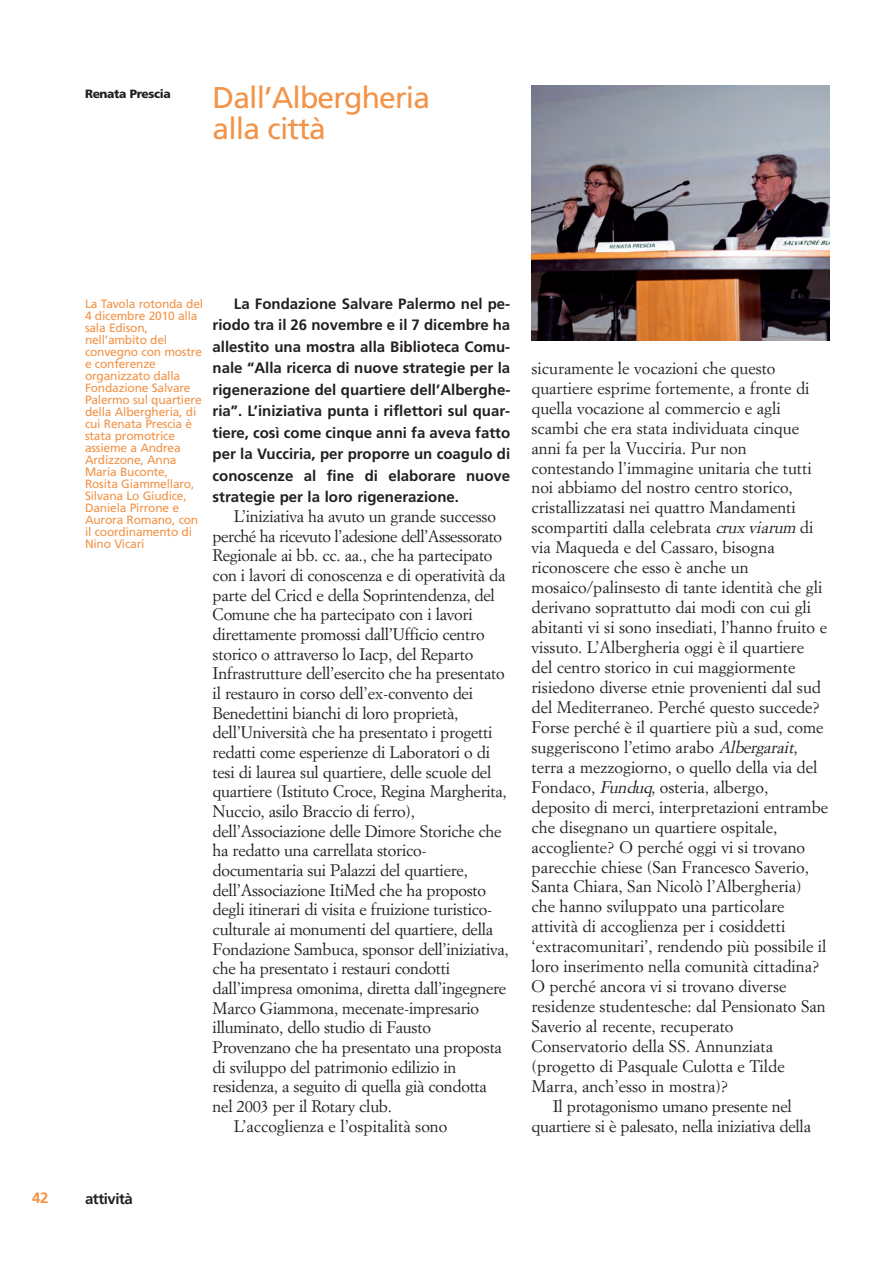
<style>
.page{position:relative;width:893px;height:1263px;background:#fff}
.page>*{position:absolute;margin:0;border:0;box-sizing:border-box;transform-origin:0 0}
.t1{font:30px/31.5px "Frutiger";letter-spacing:-.03em;color:#f29347}
.t2{font:16.5px "Simoncini Garamond";color:#231f20}
.t3{font:16.5px "Simoncini Garamond";letter-spacing:-.03em;color:#231f20}
.t4{font:700 15px/21.5px "Frutiger";color:#231f20;text-align:justify}
.t5{font:700 15px "Frutiger";letter-spacing:-.03em;color:#231f20}
.t6{font:700 15px "Frutiger";color:#f29347}
.t7{font:12px/12px "Frutiger";letter-spacing:-.015em;color:#f29347}
.t8{font:900 12px "Frutiger";letter-spacing:-.03em;color:#231f20}
.s1{font-style:italic}
</style>
<div class="page">
<img style="left:531px;top:85px;width:298px;height:255px">
<p class="t8" style="left:85px;top:89px;width:87px">Renata Prescia</p>
<h1 class="t1" style="left:213px;top:84px;width:219px">Dall’Albergheria alla città</h1>
<p class="t6" style="left:32px;top:1192px;width:18px">42</p>
<p class="t7" style="left:85px;top:299px;width:120px">La Tavola rotonda del<br>4 dicembre 2010 alla sala Edison, nell’ambito del convegno con mostre e conferenze organizzato dalla<br>Fondazione Salvare<br>Palermo sul quartiere della Albergheria, di cui Renata Prescia è stata promotrice assieme a Andrea<br>Ardizzone, Anna<br>Maria Buconte,<br>Rosita Giammellaro,<br>Silvana Lo Giudice,<br>Daniela Pirrone e<br>Aurora Romano, con il coordinamento di<br>Nino Vicari</p>
<p class="t4" style="left:213px;top:294px;width:299px;text-indent:21px">La Fondazione Salvare Palermo nel pe&shy;riodo tra il 26 novembre e il 7 dicembre ha allestito una mostra alla Biblioteca Comu&shy;nale “Alla ricerca di nuove strategie per la rigenerazione del quartiere dell’Alberghe&shy;ria”. L’iniziativa punta i riflettori sul quar&shy;tiere, così come cinque anni fa aveva fatto per la Vucciria, per proporre un coagulo di conoscenze al fine di elaborare nuove strategie per la loro rigenerazione.</p>
<p class="t2" style="left:234px;top:509px;width:264px">L’iniziativa ha avuto un grande successo</p>
<p class="t3" style="left:213px;top:529px;width:291px">perché ha ricevuto l’adesione dell’Assessorato</p>
<p class="t2" style="left:213px;top:548px;width:281px">Regionale ai bb. cc. aa., che ha partecipato</p>
<p class="t2" style="left:213px;top:568px;width:294px">con i lavori di conoscenza e di operatività da</p>
<p class="t2" style="left:213px;top:588px;width:284px">parte del Cricd e della Soprintendenza, del</p>
<p class="t2" style="left:213px;top:607px;width:262px">Comune che ha partecipato con i lavori</p>
<p class="t2" style="left:213px;top:627px;width:273px">direttamente promossi dall’Ufficio centro</p>
<p class="t2" style="left:213px;top:647px;width:262px">storico o attraverso lo Iacp, del Reparto</p>
<p class="t2" style="left:213px;top:666px;width:294px">Infrastrutture dell’esercito che ha presentato</p>
<p class="t2" style="left:213px;top:686px;width:262px">il restauro in corso dell’ex-convento dei</p>
<p class="t2" style="left:213px;top:706px;width:247px">Benedettini bianchi di loro proprietà,</p>
<p class="t2" style="left:213px;top:725px;width:281px">dell’Università che ha presentato i progetti</p>
<p class="t2" style="left:213px;top:745px;width:279px">redatti come esperienze di Laboratori o di</p>
<p class="t2" style="left:213px;top:765px;width:280px">tesi di laurea sul quartiere, delle scuole del</p>
<p class="t2" style="left:213px;top:784px;width:296px">quartiere (Istituto Croce, Regina Margherita,</p>
<p class="t2" style="left:213px;top:804px;width:204px">Nuccio, asilo Braccio di ferro),</p>
<p class="t2" style="left:213px;top:824px;width:290px">dell’Associazione delle Dimore Storiche che</p>
<p class="t2" style="left:213px;top:843px;width:216px">ha redatto una carrellata storico-</p>
<p class="t2" style="left:213px;top:863px;width:257px">documentaria sui Palazzi del quartiere,</p>
<p class="t2" style="left:213px;top:883px;width:275px">dell’Associazione ItiMed che ha proposto</p>
<p class="t2" style="left:213px;top:902px;width:281px">degli itinerari di visita e fruizione turistico-</p>
<p class="t2" style="left:213px;top:922px;width:282px">culturale ai monumenti del quartiere, della</p>
<p class="t2" style="left:213px;top:942px;width:298px">Fondazione Sambuca, sponsor dell’iniziativa,</p>
<p class="t2" style="left:213px;top:961px;width:239px">che ha presentato i restauri condotti</p>
<p class="t2" style="left:213px;top:981px;width:295px">dall’impresa omonima, diretta dall’ingegnere</p>
<p class="t2" style="left:213px;top:1001px;width:268px">Marco Giammona, mecenate-impresario</p>
<p class="t2" style="left:213px;top:1020px;width:220px">illuminato, dello studio di Fausto</p>
<p class="t2" style="left:213px;top:1040px;width:291px">Provenzano che ha presentato una proposta</p>
<p class="t2" style="left:213px;top:1060px;width:245px">di sviluppo del patrimonio edilizio in</p>
<p class="t2" style="left:213px;top:1080px;width:276px">residenza, a seguito di quella già condotta</p>
<p class="t2" style="left:213px;top:1099px;width:181px">nel 2003 per il Rotary club.</p>
<p class="t2" style="left:234px;top:1119px;width:215px">L’accoglienza e l’ospitalità sono</p>
<p class="t2" style="left:532px;top:361px;width:245px">sicuramente le vocazioni che questo</p>
<p class="t2" style="left:532px;top:381px;width:279px">quartiere esprime fortemente, a fronte di</p>
<p class="t2" style="left:532px;top:401px;width:251px">quella vocazione al commercio e agli</p>
<p class="t2" style="left:532px;top:421px;width:269px">scambi che era stata individuata cinque</p>
<p class="t2" style="left:532px;top:441px;width:217px">anni fa per la Vucciria. Pur non</p>
<p class="t2" style="left:532px;top:461px;width:282px">contestando l’immagine unitaria che tutti</p>
<p class="t2" style="left:532px;top:481px;width:263px">noi abbiamo del nostro centro storico,</p>
<p class="t2" style="left:532px;top:501px;width:266px">cristallizzatasi nei quattro Mandamenti</p>
<p class="t2" style="left:532px;top:521px;width:283px">scompartiti dalla celebrata <span class="s1">crux viarum</span>di</p>
<p class="t2" style="left:531px;top:541px;width:245px">via Maqueda e del Cassaro, bisogna</p>
<p class="t2" style="left:531px;top:561px;width:218px">riconoscere che esso è anche un</p>
<p class="t2" style="left:531px;top:581px;width:292px">mosaico/palinsesto di tante identità che gli</p>
<p class="t2" style="left:531px;top:600px;width:281px">derivano soprattutto dai modi con cui gli</p>
<p class="t2" style="left:531px;top:620px;width:297px">abitanti vi si sono insediati, l’hanno fruito e</p>
<p class="t2" style="left:531px;top:640px;width:274px">vissuto. L’Albergheria oggi è il quartiere</p>
<p class="t2" style="left:531px;top:660px;width:265px">del centro storico in cui maggiormente</p>
<p class="t2" style="left:531px;top:680px;width:291px">risiedono diverse etnie provenienti dal sud</p>
<p class="t2" style="left:531px;top:700px;width:290px">del Mediterraneo. Perché questo succede?</p>
<p class="t2" style="left:531px;top:720px;width:293px">Forse perché è il quartiere più a sud, come</p>
<p class="t2" style="left:531px;top:740px;width:268px">suggeriscono l’etimo arabo <span class="s1">Albergarait</span>,</p>
<p class="t2" style="left:531px;top:760px;width:287px">terra a mezzogiorno, o quello della via del</p>
<p class="t2" style="left:531px;top:780px;width:238px">Fondaco, <span class="s1">Funduq</span>, osteria, albergo,</p>
<p class="t2" style="left:531px;top:800px;width:298px">deposito di merci, interpretazioni entrambe</p>
<p class="t2" style="left:531px;top:820px;width:247px">che disegnano un quartiere ospitale,</p>
<p class="t2" style="left:531px;top:840px;width:275px">accogliente? O perché oggi vi si trovano</p>
<p class="t2" style="left:531px;top:860px;width:279px">parecchie chiese (San Francesco Saverio,</p>
<p class="t2" style="left:531px;top:880px;width:272px">Santa Chiara, San Nicolò l’Albergheria)</p>
<p class="t2" style="left:531px;top:900px;width:254px">che hanno sviluppato una particolare</p>
<p class="t2" style="left:531px;top:920px;width:255px">attività di accoglienza per i cosiddetti</p>
<p class="t2" style="left:531px;top:940px;width:296px">‘extracomunitari’, rendendo più possibile il</p>
<p class="t2" style="left:531px;top:959px;width:290px">loro inserimento nella comunità cittadina?</p>
<p class="t2" style="left:531px;top:979px;width:256px">O perché ancora vi si trovano diverse</p>
<p class="t2" style="left:531px;top:999px;width:296px">residenze studentesche: dal Pensionato San</p>
<p class="t2" style="left:531px;top:1019px;width:203px">Saverio al recente, recuperato</p>
<p class="t2" style="left:531px;top:1039px;width:243px">Conservatorio della SS. Annunziata</p>
<p class="t2" style="left:531px;top:1059px;width:255px">(progetto di Pasquale Culotta e Tilde</p>
<p class="t2" style="left:531px;top:1079px;width:199px">Marra, anch’esso in mostra)?</p>
<p class="t2" style="left:553px;top:1099px;width:240px">Il protagonismo umano presente nel</p>
<p class="t2" style="left:531px;top:1119px;width:281px">quartiere si è palesato, nella iniziativa della</p>
<p class="t5" style="left:85px;top:1193px;width:49px">attività</p>
</div>
